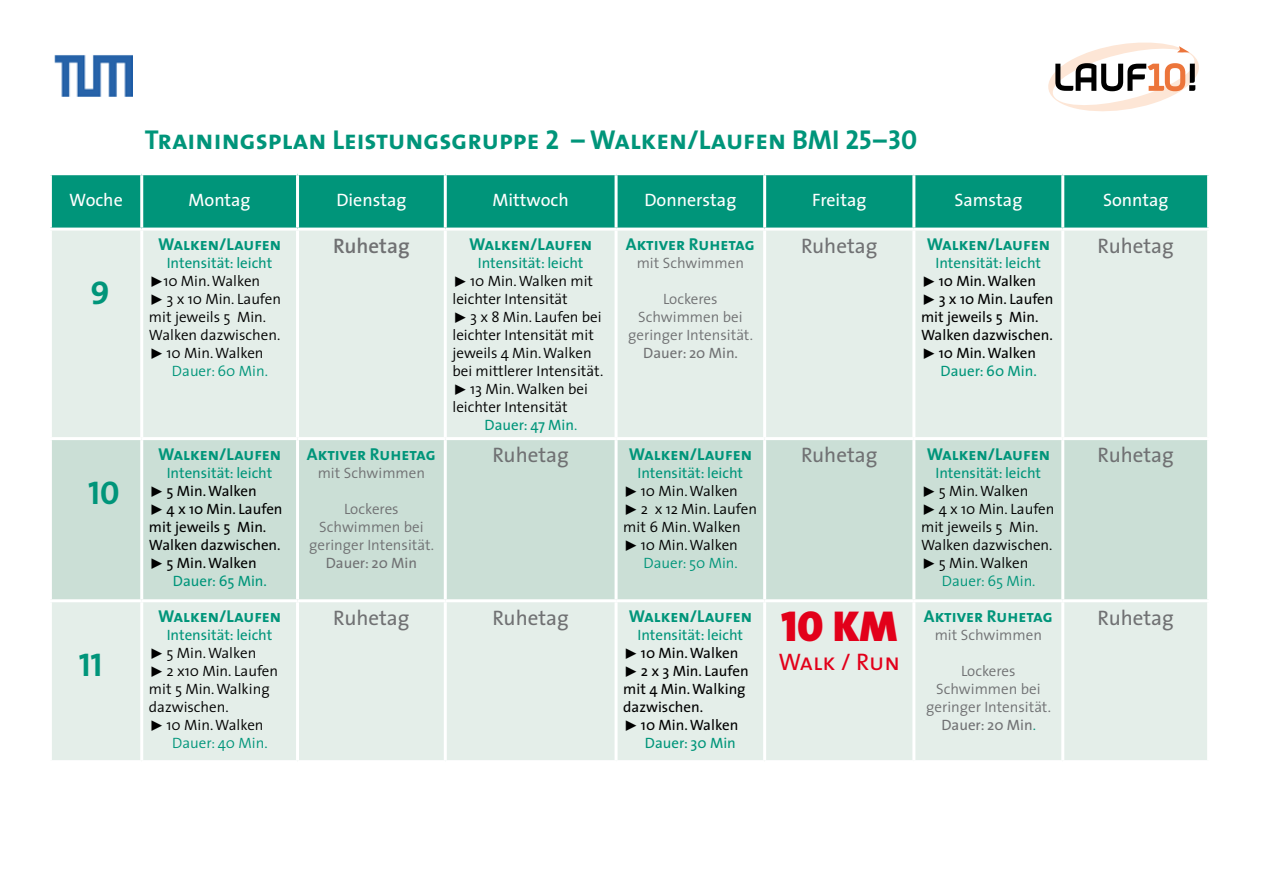
<style>
.page{position:relative;width:1263px;height:893px;background:#fff}
.page>*{position:absolute;margin:0;border:0;box-sizing:border-box;transform-origin:0 0}
.t1{font:43.5px "The Sans Black Caps";color:#e2001a}
.t2{font:33px "The Sans Bold Caps";color:#00957a}
.t3{font:27.45px "The Sans Bold Caps";color:#00957a}
.t4{font:24px "The Sans Caps";color:#e2001a}
.t5{font:21px "The Sans";color:#707173}
.t6{font:600 21px "The Sans";color:#707173}
.t7{font:18px "The Sans";color:#fff}
.t8{font:17.25px "The Sans Bold Caps";color:#00957a}
.t9{font:300 15px/18px "The Sans";color:#000}
.t10{font:15px/18px "The Sans";color:#000}
.t11{font:300 15px/18px "The Sans";color:#707173;text-align:center}
.t12{font:15px "The Sans";color:#00957a}
.t13{font:300 15px "The Sans";color:#00957a}
.t14{font:15px "The Sans";color:#707173}
.s1{font-weight:400;color:#00957a}
.s2{font-family:"The Sans Expert";font-weight:400}
.s3{font-weight:300}
.s4{color:#00957a}
.s5{font-family:"The Sans Expert"}
.s6{font-family:"The Sans";font-weight:900}
.s7{font-weight:400}
</style>
<div class="page">
<div style="left:52px;top:175px;width:1155px;height:53px;background:#00957a"></div>
<div style="left:52px;top:231px;width:1155px;height:529px;background:#e4eee9"></div>
<div style="left:52px;top:440px;width:1155px;height:159px;background:#cbdfd6"></div>
<hr style="left:140px;top:175px;width:3px;height:53px;background:#fff">
<hr style="left:296px;top:175px;width:3px;height:53px;background:#fff">
<hr style="left:444px;top:175px;width:3px;height:53px;background:#fff">
<hr style="left:615px;top:175px;width:3px;height:53px;background:#fff">
<hr style="left:763px;top:175px;width:3px;height:53px;background:#fff">
<hr style="left:912px;top:175px;width:3px;height:53px;background:#fff">
<hr style="left:1061px;top:175px;width:3px;height:53px;background:#fff">
<hr style="left:140px;top:231px;width:3px;height:206px;background:#fff">
<hr style="left:296px;top:231px;width:3px;height:206px;background:#fff">
<hr style="left:444px;top:231px;width:3px;height:206px;background:#fff">
<hr style="left:615px;top:231px;width:3px;height:206px;background:#fff">
<hr style="left:763px;top:231px;width:3px;height:206px;background:#fff">
<hr style="left:912px;top:231px;width:3px;height:206px;background:#fff">
<hr style="left:1061px;top:231px;width:3px;height:206px;background:#fff">
<hr style="left:49px;top:437px;width:93px;height:3px;background:#fff">
<hr style="left:142px;top:437px;width:156px;height:3px;background:#fff">
<hr style="left:140px;top:440px;width:3px;height:159px;background:#fff">
<hr style="left:298px;top:437px;width:147px;height:3px;background:#fff">
<hr style="left:296px;top:440px;width:3px;height:159px;background:#fff">
<hr style="left:445px;top:437px;width:171px;height:3px;background:#fff">
<hr style="left:444px;top:440px;width:3px;height:159px;background:#fff">
<hr style="left:616px;top:437px;width:149px;height:3px;background:#fff">
<hr style="left:615px;top:440px;width:3px;height:159px;background:#fff">
<hr style="left:765px;top:437px;width:149px;height:3px;background:#fff">
<hr style="left:763px;top:440px;width:3px;height:159px;background:#fff">
<hr style="left:914px;top:437px;width:149px;height:3px;background:#fff">
<hr style="left:912px;top:440px;width:3px;height:159px;background:#fff">
<hr style="left:1063px;top:437px;width:147px;height:3px;background:#fff">
<hr style="left:1061px;top:440px;width:3px;height:159px;background:#fff">
<hr style="left:49px;top:599px;width:93px;height:3px;background:#fff">
<hr style="left:142px;top:599px;width:156px;height:3px;background:#fff">
<hr style="left:140px;top:602px;width:3px;height:158px;background:#fff">
<hr style="left:298px;top:599px;width:147px;height:3px;background:#fff">
<hr style="left:296px;top:602px;width:3px;height:158px;background:#fff">
<hr style="left:445px;top:599px;width:171px;height:3px;background:#fff">
<hr style="left:444px;top:602px;width:3px;height:158px;background:#fff">
<hr style="left:616px;top:599px;width:149px;height:3px;background:#fff">
<hr style="left:615px;top:602px;width:3px;height:158px;background:#fff">
<hr style="left:765px;top:599px;width:149px;height:3px;background:#fff">
<hr style="left:763px;top:602px;width:3px;height:158px;background:#fff">
<hr style="left:914px;top:599px;width:149px;height:3px;background:#fff">
<hr style="left:912px;top:602px;width:3px;height:158px;background:#fff">
<hr style="left:1063px;top:599px;width:147px;height:3px;background:#fff">
<hr style="left:1061px;top:602px;width:3px;height:158px;background:#fff">
<img style="left:54px;top:55px;width:78px;height:41px">
<svg style="left:1048px;top:43px;width:151px;height:68px"></svg>
<h3 class="t3" style="left:145px;top:117px;width:774px">Trainingsplan Leistungsgruppe 2 – Walken/Laufen BMI 25–30</h3>
<p class="t7" style="left:69px;top:185px;width:55px">Woche</p>
<p class="t7" style="left:189px;top:185px;width:64px">Montag</p>
<p class="t7" style="left:336px;top:185px;width:72px">Dienstag</p>
<p class="t7" style="left:493px;top:185px;width:78px">Mittwoch</p>
<p class="t7" style="left:644px;top:185px;width:93px">Donnerstag</p>
<p class="t7" style="left:812px;top:185px;width:56px">Freitag</p>
<p class="t7" style="left:954px;top:185px;width:69px">Samstag</p>
<p class="t7" style="left:1103px;top:185px;width:67px">Sonntag</p>
<p class="t8" style="left:158px;top:230px;width:125px">Walken/Laufen</p>
<p class="t9" style="left:149px;top:254px;width:134px;text-indent:18px"><span class="s1">Intensität: leicht </span><span class="s2">˘</span>10 Min. Walken<br><span class="s2">˘</span> 3 x 10 Min. Laufen mit jeweils 5 Min.<br>Walken dazwischen. <span class="s2">˘</span> 10 Min. Walken</p>
<p class="t13" style="left:172px;top:359px;width:97px">Dauer: 60 Min.</p>
<h3 class="t6" style="left:333px;top:228px;width:78px">Ruhetag</h3>
<p class="t8" style="left:469px;top:230px;width:125px">Walken/Laufen</p>
<p class="t12" style="left:478px;top:251px;width:107px">Intensität: leicht</p>
<p class="t9" style="left:452px;top:272px;width:142px"><span class="s2">˘</span> 10 Min. Walken mit</p>
<p class="t9" style="left:452px;top:290px;width:117px">leichter Intensität</p>
<p class="t9" style="left:452px;top:308px;width:151px"><span class="s2">˘</span> 3 x 8 Min. Laufen bei</p>
<p class="t9" style="left:452px;top:326px;width:143px">leichter Intensität mit</p>
<p class="t9" style="left:452px;top:344px;width:141px">jeweils 4 Min. Walken</p>
<p class="t9" style="left:452px;top:362px;width:152px">bei mittlerer Intensität.</p>
<p class="t9" style="left:452px;top:380px;width:137px"><span class="s2">˘</span> 13 Min. Walken bei</p>
<p class="t9" style="left:452px;top:398px;width:117px">leichter Intensität</p>
<p class="t12" style="left:485px;top:413px;width:94px">Dauer: 47 Min<span class="s3">.</span></p>
<h3 class="t5" style="left:801px;top:228px;width:78px">Ruhetag</h3>
<p class="t8" style="left:927px;top:230px;width:125px">Walken/Laufen</p>
<p class="t10" style="left:921px;top:254px;width:134px;text-indent:14px"><span class="s4">Intensität: leicht </span><span class="s5">˘</span> 10 Min. Walken <span class="s5">˘</span> 3 x 10 Min. Laufen mit jeweils 5 Min.<br>Walken dazwischen. <span class="s5">˘</span> 10 Min. Walken</p>
<p class="t12" style="left:940px;top:359px;width:98px">Dauer: 60 Min.</p>
<h3 class="t5" style="left:1097px;top:228px;width:78px">Ruhetag</h3>
<p class="t8" style="left:626px;top:230px;width:130px">Aktiver Ruhetag</p>
<p class="t11" style="left:637px;top:254px;width:109px">mit Schwimmen</p>
<p class="t11" style="left:628px;top:290px;width:127px">Lockeres<br>Schwimmen bei geringer Intensität.</p>
<p class="t14" style="left:643px;top:341px;width:96px">Dauer: 20 Min.</p>
<h2 class="t2" style="left:90px;top:265px;width:21px">9</h2>
<h2 class="t2" style="left:88px;top:466px;width:33px">10</h2>
<h2 class="t2" style="left:79px;top:637px;width:25px">11</h2>
<p class="t8" style="left:158px;top:439px;width:125px">Walken/Laufen</p>
<p class="t10" style="left:149px;top:463px;width:135px;text-indent:18px"><span class="s4">Intensität: leicht </span><span class="s5">˘</span> 5 Min. Walken<br><span class="s5">˘</span> 4 x 10 Min. Laufen mit jeweils 5 Min.<br>Walken dazwischen. <span class="s5">˘</span> 5 Min. Walken</p>
<p class="t12" style="left:173px;top:568px;width:96px">Dauer: 65 Min.</p>
<p class="t8" style="left:158px;top:601px;width:125px">Walken/Laufen</p>
<p class="t12" style="left:167px;top:622px;width:107px">Intensität: leicht</p>
<p class="t9" style="left:149px;top:643px;width:109px"><span class="s2">˘</span> 5 Min. Walken</p>
<p class="t9" style="left:149px;top:661px;width:131px"><span class="s2">˘</span> 2 x10 Min. Laufen</p>
<p class="t9" style="left:149px;top:679px;width:122px">mit 5 Min. Walking</p>
<p class="t9" style="left:149px;top:697px;width:81px">dazwischen.</p>
<p class="t9" style="left:149px;top:715px;width:116px"><span class="s2">˘</span> 10 Min. Walken</p>
<p class="t13" style="left:172px;top:730px;width:97px">Dauer: 40 Min.</p>
<p class="t8" style="left:307px;top:439px;width:130px">Aktiver Ruhetag</p>
<p class="t11" style="left:318px;top:463px;width:109px">mit Schwimmen</p>
<p class="t11" style="left:309px;top:499px;width:127px">Lockeres<br>Schwimmen bei geringer Intensität.</p>
<p class="t14" style="left:326px;top:550px;width:93px">Dauer: 20 Min</p>
<h3 class="t5" style="left:492px;top:438px;width:78px">Ruhetag</h3>
<p class="t8" style="left:629px;top:439px;width:125px">Walken/Laufen</p>
<p class="t9" style="left:623px;top:463px;width:135px;text-indent:14px"><span class="s1">Intensität: leicht </span><span class="s2">˘</span> 10 Min. Walken<br><span class="s2">˘</span> 2 x 12 Min. Laufen mit 6 Min. Walken <span class="s2">˘</span> 10 Min. Walken</p>
<p class="t13" style="left:643px;top:550px;width:96px">Dauer: 50 Min.</p>
<h3 class="t5" style="left:333px;top:600px;width:78px">Ruhetag</h3>
<h3 class="t5" style="left:492px;top:600px;width:78px">Ruhetag</h3>
<p class="t8" style="left:629px;top:601px;width:125px">Walken/Laufen</p>
<p class="t12" style="left:637px;top:622px;width:107px">Intensität: leicht</p>
<p class="t10" style="left:623px;top:643px;width:117px"><span class="s5">˘</span> 10 Min. Walken</p>
<p class="t10" style="left:623px;top:661px;width:127px"><span class="s5">˘</span> 2 x 3 Min. Laufen</p>
<p class="t10" style="left:623px;top:679px;width:124px">mit 4 Min. Walking</p>
<p class="t10" style="left:623px;top:697px;width:81px">dazwischen.</p>
<p class="t10" style="left:623px;top:715px;width:117px"><span class="s5">˘</span> 10 Min. Walken</p>
<p class="t12" style="left:645px;top:730px;width:93px">Dauer: 30 Min</p>
<h3 class="t5" style="left:801px;top:438px;width:78px">Ruhetag</h3>
<p class="t8" style="left:927px;top:439px;width:125px">Walken/Laufen</p>
<p class="t9" style="left:921px;top:463px;width:135px;text-indent:14px"><span class="s1">Intensität: leicht </span><span class="s2">˘</span> 5 Min. Walken<br><span class="s2">˘</span> 4 x 10 Min. Laufen mit jeweils 5 Min.<br>Walken dazwischen. <span class="s2">˘</span> 5 Min. Walken</p>
<p class="t13" style="left:942px;top:568px;width:95px">Dauer: 65 Min.</p>
<h1 class="t1" style="left:781px;top:589px;width:117px">10 <span class="s6">KM</span></h1>
<h3 class="t4" style="left:778px;top:642px;width:123px">Walk / Run</h3>
<p class="t8" style="left:924px;top:601px;width:130px">Aktiver Ruhetag</p>
<p class="t11" style="left:935px;top:625px;width:109px">mit Schwimmen</p>
<p class="t11" style="left:926px;top:661px;width:127px">Lockeres<br>Schwimmen bei geringer Intensität.<br><span class="s7">Dauer: 20 Min</span><span class="s4">.</span></p>
<h3 class="t5" style="left:1097px;top:438px;width:78px">Ruhetag</h3>
<h3 class="t5" style="left:1097px;top:600px;width:78px">Ruhetag</h3>
</div>
